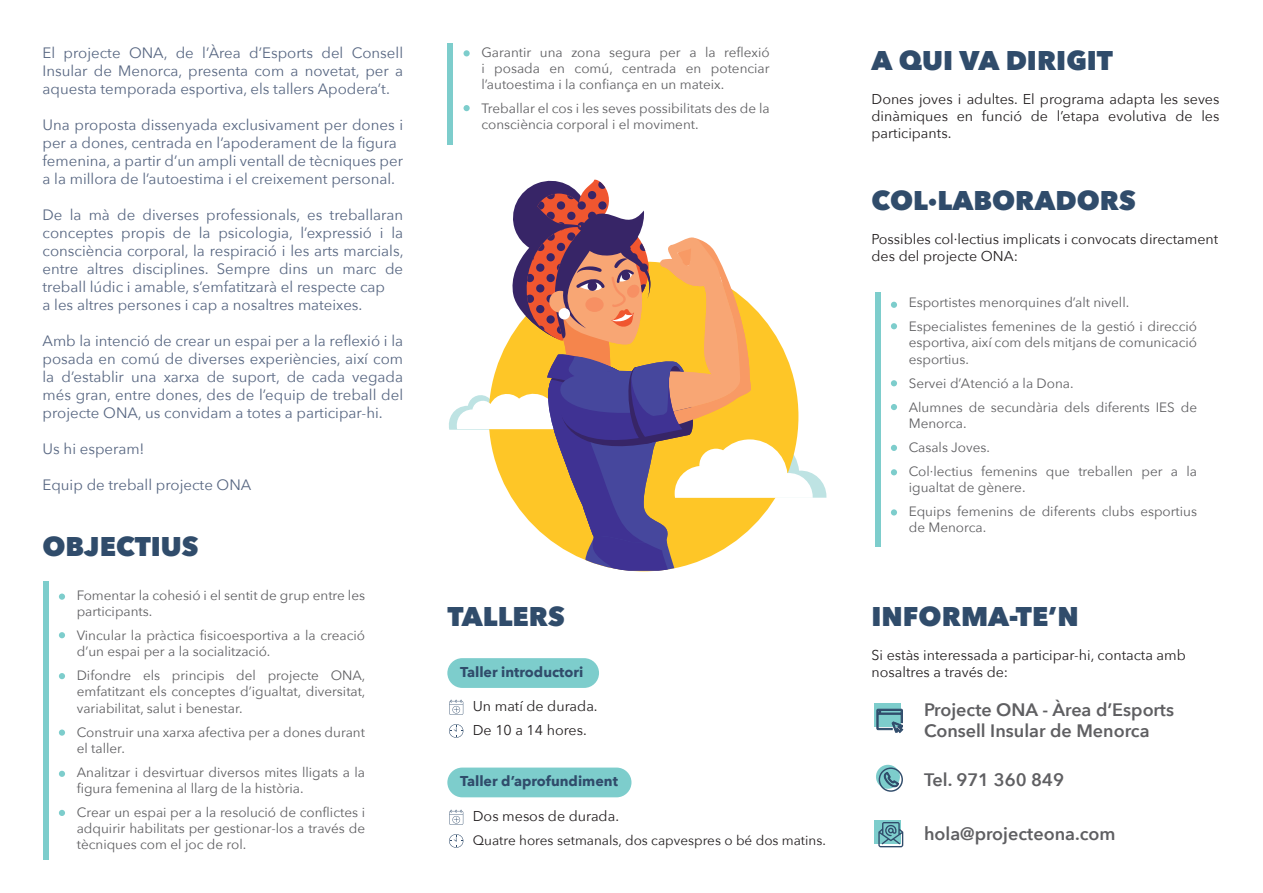
<style>
.page{position:relative;width:1263px;height:893px;background:#fff}
.page>*{position:absolute;margin:0;border:0;box-sizing:border-box;transform-origin:0 0}
.t1{font:800 27px "Avenir Next";color:#304c6b}
.t2{font:600 18px "Avenir Next";color:#5f5f62}
.t3{font:15px/18px "Avenir Next";color:#586782;text-align:justify}
.t4{font:14.25px/17.1px "Avenir Next";color:#231f20}
.t5{font:700 14.25px "Avenir Next";color:#304c6b}
.t6{font:13.5px/16.2px "Avenir Next";color:#5f5f62}
.t7{font:13.5px "Avenir Next";color:#231f20}
</style>
<div class="page">
<div style="left:874px;top:292px;width:6px;height:255px;background:#7dcdcc"></div>
<svg style="left:891px;top:302px;width:6px;height:6px"></svg>
<svg style="left:891px;top:323px;width:6px;height:6px"></svg>
<svg style="left:891px;top:380px;width:6px;height:6px"></svg>
<svg style="left:891px;top:404px;width:6px;height:6px"></svg>
<svg style="left:891px;top:445px;width:6px;height:6px"></svg>
<svg style="left:891px;top:469px;width:6px;height:6px"></svg>
<svg style="left:891px;top:509px;width:6px;height:6px"></svg>
<div style="left:447px;top:658px;width:152px;height:30px;background:#7dcdcc;border-radius:15px"></div>
<div style="left:447px;top:768px;width:184px;height:29px;background:#7dcdcc;border-radius:15px"></div>
<svg style="left:449px;top:724px;width:14px;height:14px"></svg>
<svg style="left:449px;top:700px;width:14px;height:15px"></svg>
<svg style="left:449px;top:834px;width:14px;height:14px"></svg>
<svg style="left:449px;top:810px;width:14px;height:15px"></svg>
<div style="left:447px;top:43px;width:6px;height:102px;background:#7dcdcc"></div>
<div style="left:463px;top:50px;width:7px;height:6px;background:#7dcdcc;border-radius:50%"></div>
<div style="left:463px;top:105px;width:7px;height:6px;background:#7dcdcc;border-radius:50%"></div>
<div style="left:43px;top:581px;width:5px;height:278px;background:#7dcdcc"></div>
<svg style="left:59px;top:594px;width:6px;height:6px"></svg>
<svg style="left:59px;top:632px;width:6px;height:6px"></svg>
<svg style="left:59px;top:673px;width:6px;height:6px"></svg>
<div style="left:59px;top:729px;width:6px;height:7px;background:#7dcdcc;border-radius:50%"></div>
<svg style="left:59px;top:810px;width:6px;height:6px"></svg>
<svg style="left:59px;top:771px;width:6px;height:6px"></svg>
<svg style="left:874px;top:703px;width:26px;height:24px"></svg>
<svg style="left:877px;top:709px;width:26px;height:24px"></svg>
<div style="left:874px;top:821px;width:26px;height:23px;background:#7dcdcc"></div>
<svg style="left:878px;top:822px;width:25px;height:25px"></svg>
<svg style="left:876px;top:765px;width:24px;height:24px"></svg>
<svg style="left:884px;top:772px;width:15px;height:15px"></svg>
<div style="left:879px;top:767px;width:24px;height:25px;border:1px solid #304c6b;border-radius:50%"></div>
<svg style="left:449px;top:179px;width:377px;height:392px"></svg>
<div style="left:559px;top:308px;width:11px;height:11px;background:#fff;border-radius:50%"></div>
<p class="t3" style="left:43px;top:43px;width:362px">El projecte ONA, de l’Àrea d’Esports del Consell Insular de Menorca, presenta com a novetat, per a aquesta temporada esportiva, els tallers Apodera’t.</p>
<p class="t3" style="left:43px;top:115px;width:362px">Una proposta dissenyada exclusivament per dones i per a dones, centrada en l’apoderament de la figura</p>
<p class="t3" style="left:43px;top:151px;width:362px">femenina, a partir d’un ampli ventall de tècniques per a la millora de l’autoestima i el creixement personal.</p>
<p class="t3" style="left:43px;top:205px;width:363px">De la mà de diverses professionals, es treballaran conceptes propis de la psicologia, l’expressió i la consciència corporal, la respiració i les arts marcials, entre altres disciplines. Sempre dins un marc de treball lúdic i amable, s’emfatitzarà el respecte cap</p>
<p class="t3" style="left:43px;top:295px;width:321px">a les altres persones i cap a nosaltres mateixes.</p>
<p class="t3" style="left:43px;top:331px;width:362px">Amb la intenció de crear un espai per a la reflexió i la posada en comú de diverses experiències, així com la d’establir una xarxa de suport, de cada vegada més gran, entre dones, des de l’equip de treball del projecte ONA, us convidam a totes a participar-hi.</p>
<p class="t3" style="left:43px;top:439px;width:104px">Us hi esperam!</p>
<p class="t3" style="left:43px;top:475px;width:210px">Equip de treball projecte ONA</p>
<p class="t1" style="left:43px;top:530px;width:158px">OBJECTIUS</p>
<p class="t6" style="left:77px;top:586px;width:290px">Fomentar la cohesió i el sentit de grup entre les participants.</p>
<p class="t6" style="left:77px;top:627px;width:290px">Vincular la pràctica fisicoesportiva a la creació d’un espai per a la socialització.</p>
<p class="t6" style="left:77px;top:667px;width:290px;text-align:justify">Difondre els principis del projecte ONA, emfatitzant els conceptes d’igualtat, diversitat, variabilitat, salut i benestar.</p>
<p class="t6" style="left:77px;top:723px;width:290px">Construir una xarxa afectiva per a dones durant el taller.</p>
<p class="t6" style="left:77px;top:763px;width:290px">Analitzar i desvirtuar diversos mites lligats a la figura femenina al llarg de la història.</p>
<p class="t6" style="left:77px;top:804px;width:290px;text-align:justify">Crear un espai per a la resolució de conflictes i adquirir habilitats per gestionar-los a través de tècniques com el joc de rol.</p>
<p class="t6" style="left:481px;top:43px;width:290px;text-align:justify">Garantir una zona segura per a la reflexió i posada en comú, centrada en potenciar l’autoestima i la confiança en un mateix.</p>
<p class="t6" style="left:481px;top:100px;width:290px">Treballar el cos i les seves possibilitats des de la consciència corporal i el moviment.</p>
<p class="t1" style="left:447px;top:599px;width:119px">TALLERS</p>
<p class="t5" style="left:460px;top:660px;width:125px">Taller introductori</p>
<p class="t4" style="left:473px;top:697px;width:126px">Un matí de durada.</p>
<p class="t4" style="left:473px;top:721px;width:115px">De 10 a 14 hores.</p>
<p class="t5" style="left:460px;top:769px;width:159px">Taller d’aprofundiment</p>
<p class="t4" style="left:473px;top:806px;width:148px">Dos mesos de durada.</p>
<p class="t7" style="left:473px;top:828px;width:355px">Quatre hores setmanals, dos capvespres o bé dos matins.</p>
<p class="t1" style="left:871px;top:44px;width:243px">A QUI VA DIRIGIT</p>
<p class="t4" style="left:871px;top:90px;width:349px;text-align:justify">Dones joves i adultes. El programa adapta les seves dinàmiques en funció de l’etapa evolutiva de les participants.</p>
<p class="t1" style="left:871px;top:184px;width:266px">COL·LABORADORS</p>
<p class="t4" style="left:871px;top:230px;width:348px">Possibles col·lectius implicats i convocats directament des del projecte ONA:</p>
<p class="t6" style="left:909px;top:294px;width:222px">Esportistes menorquines d’alt nivell.</p>
<p class="t6" style="left:909px;top:318px;width:290px;text-align:justify">Especialistes femenines de la gestió i direcció esportiva, així com dels mitjans de comunicació esportius.</p>
<p class="t6" style="left:909px;top:374px;width:166px">Servei d’Atenció a la Dona.</p>
<p class="t6" style="left:909px;top:398px;width:290px">Alumnes de secundària dels diferents IES de<br>Menorca.</p>
<p class="t6" style="left:909px;top:438px;width:83px">Casals Joves.</p>
<p class="t6" style="left:909px;top:462px;width:290px">Col·lectius femenins que treballen per a la igualtat de gènere.</p>
<p class="t6" style="left:909px;top:503px;width:290px">Equips femenins de diferents clubs esportius de Menorca.</p>
<p class="t1" style="left:871px;top:599px;width:209px">INFORMA-TE’N</p>
<p class="t4" style="left:871px;top:646px;width:316px">Si estàs interessada a participar-hi, contacta amb nosaltres a través de:</p>
<p class="t2" style="left:924px;top:694px;width:252px">Projecte ONA - Àrea d’Esports</p>
<p class="t2" style="left:924px;top:715px;width:227px">Consell Insular de Menorca</p>
<p class="t2" style="left:924px;top:764px;width:142px">Tel. 971 360 849</p>
<p class="t2" style="left:924px;top:818px;width:193px">hola@projecteona.com</p>
</div>
